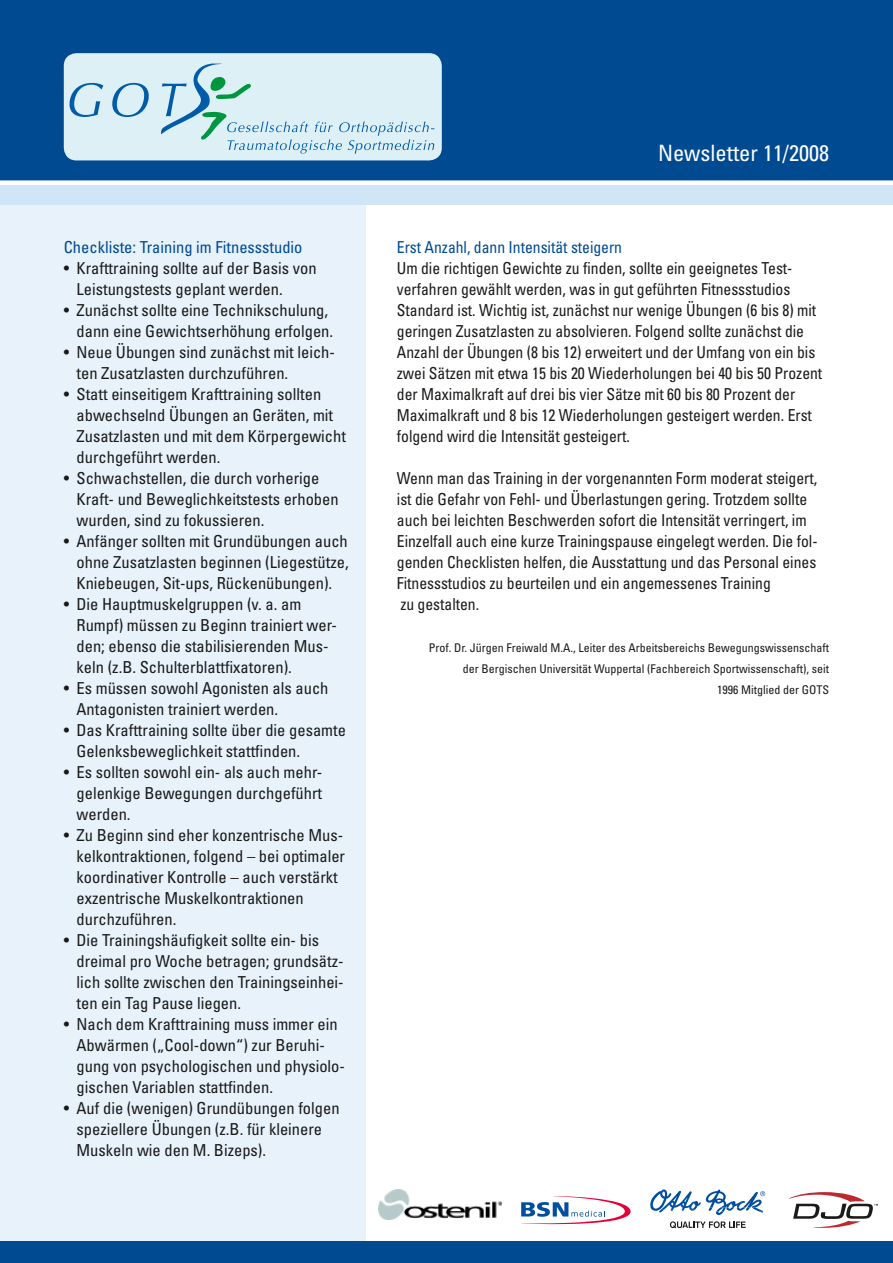
<style>
.page{position:relative;width:893px;height:1263px;background:#fff}
.page>*{position:absolute;margin:0;border:0;box-sizing:border-box;transform-origin:0 0}
.t1{font:condensed 22.5px "Univers";color:#fff}
.t2{font:condensed 16.5px/21px "Univers";color:#1a1a18}
.t3{font:condensed 16.5px/21px "Univers";color:#1a1a18;scale:.95 1}
.t4{font:condensed 16.5px "Univers";color:#004a92}
.t5{font:condensed 16.5px "Univers";color:#004a92;scale:.95 1}
.t6{font:condensed 12px/21px "Univers";color:#1a1a18;text-align:right}
</style>
<div class="page">
<div style="left:0;top:205px;width:366px;height:1040px;background:#e7f2fb"></div>
<div style="left:0;top:1242px;width:893px;height:21px;background:#004a92"></div>
<div style="left:0;top:0;width:893px;height:188px;background:#004a92"></div>
<div style="left:64px;top:53px;width:378px;height:107px;background:#ddf0f6;border-radius:13px"></div>
<svg style="left:69px;top:63px;width:366px;height:91px"></svg>
<div style="left:0;top:184px;width:893px;height:21px;background:#d0e5f5"></div>
<div style="left:0;top:180px;width:893px;height:5px;background:#fff"></div>
<svg style="left:521px;top:1196px;width:110px;height:28px"></svg>
<svg style="left:789px;top:1192px;width:89px;height:36px"></svg>
<svg style="left:670px;top:1221px;width:76px;height:7px"></svg>
<svg style="left:650px;top:1189px;width:115px;height:26px"></svg>
<img style="left:378px;top:1190px;width:124px;height:30px">
<p class="t4" style="left:64px;top:236px;width:240px">Checkliste: Training im Fitnessstudio</p>
<p class="t2" style="left:77px;top:257px;width:242px;text-indent:-13px">• Krafttraining sollte auf der Basis von<br>Leistungstests geplant werden.</p>
<p class="t2" style="left:77px;top:299px;width:258px;text-indent:-13px">• Zunächst sollte eine Technikschulung, dann eine Gewichtserhöhung erfolgen.</p>
<p class="t2" style="left:77px;top:341px;width:260px;text-indent:-13px">• Neue Übungen sind zunächst mit leich&shy;ten Zusatzlasten durchzuführen.</p>
<p class="t2" style="left:77px;top:383px;width:271px;text-indent:-13px">• Statt einseitigem Krafttraining sollten abwechselnd Übungen an Geräten, mit Zusatzlasten und mit dem Körpergewicht durchgeführt werden.</p>
<p class="t2" style="left:77px;top:467px;width:264px;text-indent:-13px">• Schwachstellen, die durch vorherige<br>Kraft- und Beweglichkeitstests erhoben wurden, sind zu fokussieren.</p>
<p class="t2" style="left:77px;top:530px;width:274px;text-align:justify;text-indent:-13px">• Anfänger sollten mit Grundübungen auch ohne Zusatzlasten beginnen (Liegestütze, Kniebeugen, Sit-ups, Rückenübungen).</p>
<p class="t2" style="left:77px;top:593px;width:262px;text-indent:-13px">• Die Hauptmuskelgruppen (v. a. am Rumpf) müssen zu Beginn trainiert wer&shy;den; ebenso die stabilisierenden Mus&shy;keln (z.B. Schulterblattfixatoren).</p>
<p class="t2" style="left:77px;top:677px;width:254px;text-indent:-13px">• Es müssen sowohl Agonisten als auch<br>Antagonisten trainiert werden.</p>
<p class="t2" style="left:77px;top:719px;width:271px;text-indent:-13px">• Das Krafttraining sollte über die gesamte<br>Gelenksbeweglichkeit stattfinden.</p>
<p class="t2" style="left:77px;top:761px;width:247px;text-align:justify;text-indent:-13px">• Es sollten sowohl ein- als auch mehr&shy;gelenkige Bewegungen durchgeführt werden.</p>
<p class="t2" style="left:77px;top:824px;width:270px;text-indent:-13px">• Zu Beginn sind eher konzentrische Mus&shy;kelkontraktionen, folgend – bei optimaler koordinativer Kontrolle – auch verstärkt exzentrische Muskelkontraktionen durchzuführen.</p>
<p class="t2" style="left:77px;top:929px;width:269px;text-indent:-13px">• Die Trainingshäufigkeit sollte ein- bis dreimal pro Woche betragen; grundsätz&shy;lich sollte zwischen den Trainingseinhei&shy;ten ein Tag Pause liegen.</p>
<p class="t2" style="left:77px;top:1013px;width:270px;text-indent:-13px">• Nach dem Krafttraining muss immer ein Abwärmen („Cool-down“) zur Beruhi&shy;gung von psychologischen und physiolo&shy;gischen Variablen stattfinden.</p>
<p class="t2" style="left:77px;top:1097px;width:265px;text-indent:-13px">• Auf die (wenigen) Grundübungen folgen speziellere Übungen (z.B. für kleinere<br>Muskeln wie den M. Bizeps).</p>
<h1 class="t1" style="left:658px;top:139px;width:173px">Newsletter 11/2008</h1>
<p class="t5" style="left:397px;top:236px;width:239px">Erst Anzahl, dann Intensität steigern</p>
<p class="t3" style="left:397px;top:257px;width:449px">Um die richtigen Gewichte zu finden, sollte ein geeignetes Test&shy;verfahren gewählt werden, was in gut geführten Fitnessstudios Standard ist. Wichtig ist, zunächst nur wenige Übungen (6 bis 8) mit geringen Zusatzlasten zu absolvieren. Folgend sollte zunächst die Anzahl der Übungen (8 bis 12) erweitert und der Umfang von ein bis zwei Sätzen mit etwa 15 bis 20 Wiederholungen bei 40 bis 50 Prozent der Maximalkraft auf drei bis vier Sätze mit 60 bis 80 Prozent der Maximalkraft und 8 bis 12 Wiederholungen gesteigert werden. Erst folgend wird die Intensität gesteigert.</p>
<p class="t3" style="left:397px;top:467px;width:444px">Wenn man das Training in der vorgenannten Form moderat steigert, ist die Gefahr von Fehl- und Überlastungen gering. Trotzdem sollte auch bei leichten Beschwerden sofort die Intensität verringert, im Einzelfall auch eine kurze Trainingspause eingelegt werden. Die fol&shy;genden Checklisten helfen, die Ausstattung und das Personal eines Fitnessstudios zu beurteilen und ein angemessenes Training<br>zu gestalten.</p>
<p class="t6" style="left:429px;top:637px;width:402px">Prof. Dr. Jürgen Freiwald M.A., Leiter des Arbeitsbereichs Bewegungswissenschaft der Bergischen Universität Wuppertal (Fachbereich Sportwissenschaft), seit<br>1996 Mitglied der GOTS</p>
</div>
